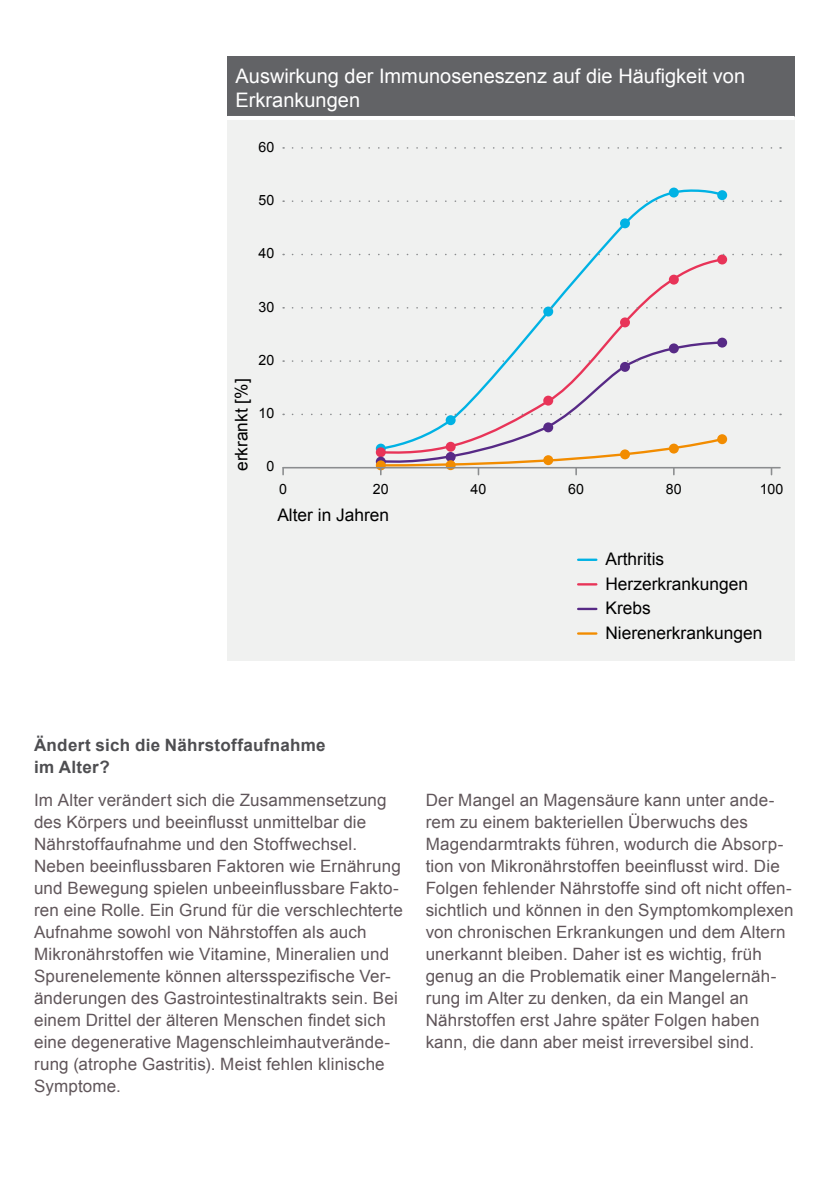
<style>
.page{position:relative;width:840px;height:1191px;background:#fff}
.page>*{position:absolute;margin:0;border:0;box-sizing:border-box;transform-origin:0 0}
.VI_Headline_Balken{font:20px/24px "Arial";color:#fff}
.t1{font:17.4px/24.6px "Arial";color:#000}
.VI_copy{font:17px/22px "Arial";letter-spacing:.01em;color:#60565a}
.VI_zwischenhead{font:700 17px/22px "Arial";letter-spacing:.015em;color:#4e4e51}
.t2{font:14.2px "Arial";color:#000}
</style>
<div class="page">
<div style="left:227px;top:57px;width:567px;height:61px;background:#626366"></div>
<div style="left:227px;top:118px;width:567px;height:543px;background:#f0f1f0"></div>
<hr style="left:227px;top:116px;width:567px;height:4px;background:#fff">
<svg style="left:378px;top:187px;width:347px;height:257px"></svg>
<svg style="left:378px;top:257px;width:346px;height:83px"></svg>
<svg style="left:378px;top:340px;width:346px;height:96px"></svg>
<div style="left:445px;top:415px;width:10px;height:10px;background:#00b2e4;border-radius:50%"></div>
<div style="left:543px;top:306px;width:10px;height:10px;background:#00b2e4;border-radius:50%"></div>
<svg style="left:619px;top:218px;width:10px;height:10px"></svg>
<div style="left:668px;top:188px;width:10px;height:9px;background:#00b2e4;border-radius:50%"></div>
<svg style="left:716px;top:190px;width:10px;height:10px"></svg>
<div style="left:543px;top:396px;width:10px;height:9px;background:#e83458;border-radius:50%"></div>
<svg style="left:619px;top:317px;width:10px;height:10px"></svg>
<div style="left:668px;top:275px;width:10px;height:10px;background:#e83458;border-radius:50%"></div>
<svg style="left:716px;top:254px;width:10px;height:10px"></svg>
<div style="left:543px;top:422px;width:10px;height:10px;background:#572a86;border-radius:50%"></div>
<div style="left:619px;top:362px;width:10px;height:10px;background:#572a86;border-radius:50%"></div>
<div style="left:668px;top:343px;width:10px;height:10px;background:#572a86;border-radius:50%"></div>
<div style="left:716px;top:338px;width:10px;height:9px;background:#572a86;border-radius:50%"></div>
<svg style="left:375px;top:447px;width:10px;height:10px"></svg>
<svg style="left:375px;top:460px;width:10px;height:10px"></svg>
<svg style="left:716px;top:434px;width:10px;height:10px"></svg>
<svg style="left:292px;top:413px;width:488px;height:2px"></svg>
<hr style="left:283px;top:467px;width:496px;height:1px;background:#8b8d8f">
<svg style="left:292px;top:360px;width:488px;height:2px"></svg>
<svg style="left:292px;top:307px;width:488px;height:1px"></svg>
<svg style="left:292px;top:254px;width:488px;height:1px"></svg>
<svg style="left:292px;top:200px;width:488px;height:2px"></svg>
<svg style="left:292px;top:147px;width:488px;height:2px"></svg>
<svg style="left:282px;top:468px;width:2px;height:6px"></svg>
<svg style="left:378px;top:436px;width:346px;height:38px"></svg>
<svg style="left:578px;top:608px;width:18px;height:2px"></svg>
<svg style="left:578px;top:632px;width:18px;height:2px"></svg>
<hr style="left:578px;top:558px;width:18px;height:3px;background:#00b2e4">
<svg style="left:578px;top:583px;width:18px;height:2px"></svg>
<p class="VI_Headline_Balken" style="left:235px;top:64px;width:511px">Auswirkung der Immunoseneszenz auf die Häufigkeit von<br>Erkrankungen</p>
<p class="t2" style="left:258px;top:138px;width:17px">60</p>
<p class="t2" style="left:258px;top:191px;width:17px">50</p>
<p class="t2" style="left:258px;top:244px;width:17px">40</p>
<p class="t2" style="left:258px;top:297px;width:17px">30</p>
<p class="t2" style="left:258px;top:350px;width:17px">20</p>
<p class="t1" style="left:229px;top:471px;width:94px;rotate:-90deg">erkrankt [%]</p>
<p class="t2" style="left:258px;top:403px;width:17px">10</p>
<p class="t2" style="left:266px;top:457px;width:9px">0</p>
<p class="t2" style="left:279px;top:479px;width:9px">0</p>
<p class="t2" style="left:372px;top:479px;width:17px">20</p>
<p class="t2" style="left:470px;top:479px;width:17px">40</p>
<p class="t2" style="left:568px;top:479px;width:17px">60</p>
<p class="t2" style="left:665px;top:479px;width:17px">80</p>
<p class="t2" style="left:759px;top:479px;width:25px">100</p>
<p class="t1" style="left:277px;top:502px;width:113px">Alter in Jahren</p>
<p class="t1" style="left:605px;top:547px;width:144px">Arthritis<br>Herzerkrankungen</p>
<p class="t1" style="left:605px;top:620px;width:158px">Nierenerkrankungen</p>
<p class="t1" style="left:605px;top:596px;width:47px">Krebs</p>
<p class="VI_zwischenhead" style="left:34px;top:734px;width:293px">Ändert sich die Nährstoffaufnahme im Alter?</p>
<p class="VI_copy" style="left:34px;top:789px;width:370px">Im Alter verändert sich die Zusammensetzung des Körpers und beeinflusst unmittelbar die Nährstoffaufnahme und den Stoffwechsel.<br>Neben beeinflussbaren Faktoren wie Ernährung und Bewegung spielen unbeeinflussbare Fakto&shy;ren eine Rolle. Ein Grund für die verschlechterte Aufnahme sowohl von Nährstoffen als auch Mikronährstoffen wie Vitamine, Mineralien und Spurenelemente können altersspezifische Ver&shy;änderungen des Gastrointestinaltrakts sein. Bei einem Drittel der älteren Menschen findet sich eine degenerative Magenschleimhautverände&shy;rung (atrophe Gastritis). Meist fehlen klinische Symptome.</p>
<p class="VI_copy" style="left:425px;top:789px;width:369px">Der Mangel an Magensäure kann unter ande&shy;rem zu einem bakteriellen Überwuchs des Magendarmtrakts führen, wodurch die Absorp&shy;tion von Mikronährstoffen beeinflusst wird. Die Folgen fehlender Nährstoffe sind oft nicht offen&shy;sichtlich und können in den Symptomkomplexen von chronischen Erkrankungen und dem Altern unerkannt bleiben. Daher ist es wichtig, früh genug an die Problematik einer Mangelernäh&shy;rung im Alter zu denken, da ein Mangel an Nährstoffen erst Jahre später Folgen haben kann, die dann aber meist irreversibel sind.</p>
</div>
